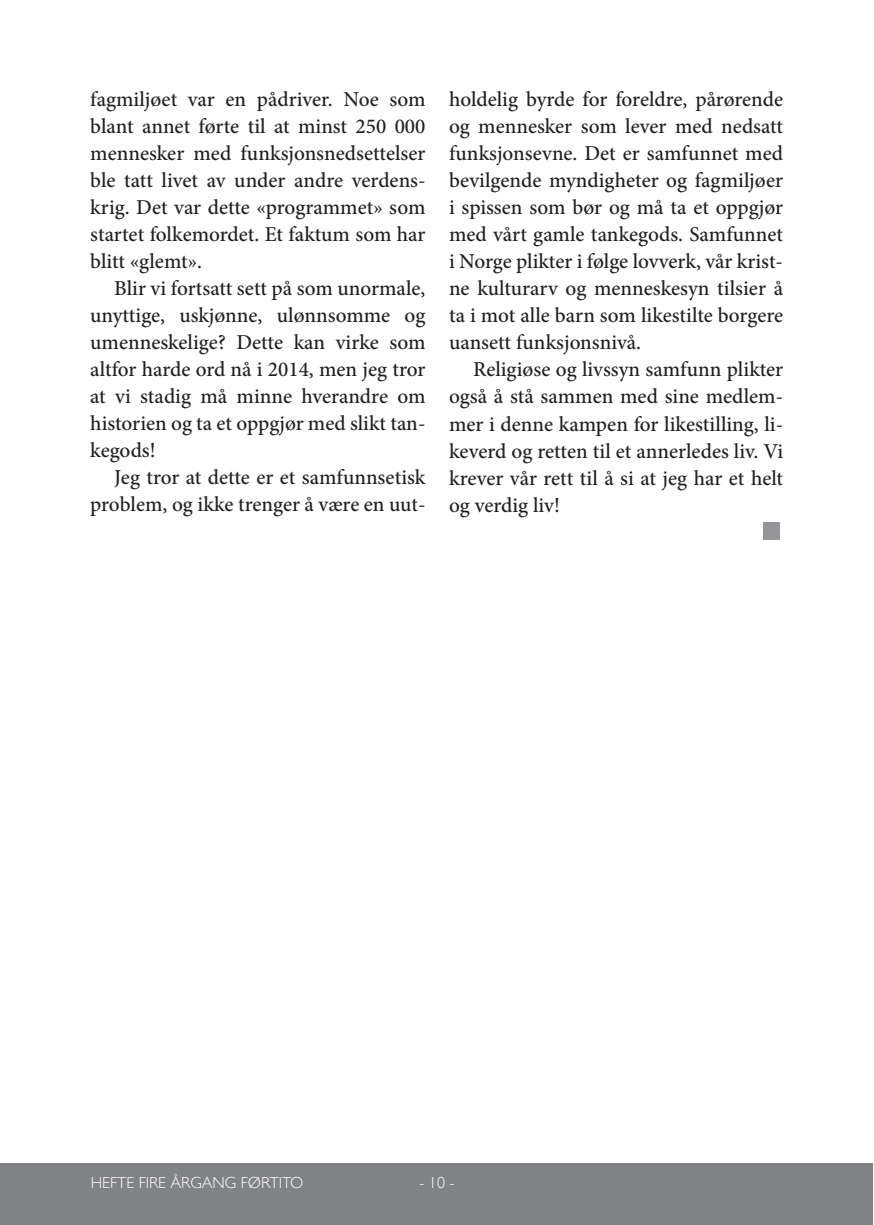
<style>
.page{position:relative;width:874px;height:1225px;background:#fff}
.page>*{position:absolute;margin:0;border:0;box-sizing:border-box;transform-origin:0 0}
.t1{font:500 60px "Minion Pro";color:#939598}
.t2{font:500 21.2px/27px "Minion Pro";color:#231f20;text-align:justify}
.t3{font:300 16px "Gill Sans";color:#fff}
</style>
<div class="page">
<div style="left:0;top:1163px;width:872px;height:62px;background:#808285"></div>
<p class="t2" style="left:90px;top:86px;width:336px">fagmiljøet var en pådriver. Noe som blant annet førte til at minst 250 000 mennesker med funksjonsnedsettelser ble tatt livet av under andre verdens&shy;krig. Det var dette «programmet» som startet folkemordet. Et faktum som har blitt «glemt».</p>
<p class="t2" style="left:90px;top:275px;width:336px;text-indent:24px">Blir vi fortsatt sett på som unormale, unyttige, uskjønne, ulønnsomme og umenneskelige? Dette kan virke som altfor harde ord nå i 2014, men jeg tror at vi stadig må minne hverandre om historien og ta et oppgjør med slikt tan&shy;kegods!</p>
<p class="t2" style="left:90px;top:464px;width:336px;text-align:right">Jeg tror at dette er et samfunnsetisk problem, og ikke trenger å være en uut-</p>
<p class="t2" style="left:449px;top:86px;width:335px">holdelig byrde for foreldre, pårørende og mennesker som lever med nedsatt funksjonsevne. Det er samfunnet med bevilgende myndigheter og fagmiljøer i spissen som bør og må ta et oppgjør med vårt gamle tankegods. Samfunnet i Norge plikter i følge lovverk, vår krist&shy;ne kulturarv og menneskesyn tilsier å ta i mot alle barn som likestilte borgere uansett funksjonsnivå.</p>
<p class="t2" style="left:449px;top:356px;width:335px;text-indent:24px">Religiøse og livssyn samfunn plikter også å stå sammen med sine medlem&shy;mer i denne kampen for likestilling, li&shy;keverd og retten til et annerledes liv. Vi krever vår rett til å si at jeg har et helt og verdig liv!</p>
<h1 class="t1" style="left:758px;top:486px;width:26px">■</h1>
<p class="t3" style="left:91px;top:1174px;width:214px">HEFTE FIRE ÅRGANG FØRTITO</p>
<p class="t3" style="left:419px;top:1173px;width:36px">- 10 -</p>
</div>
